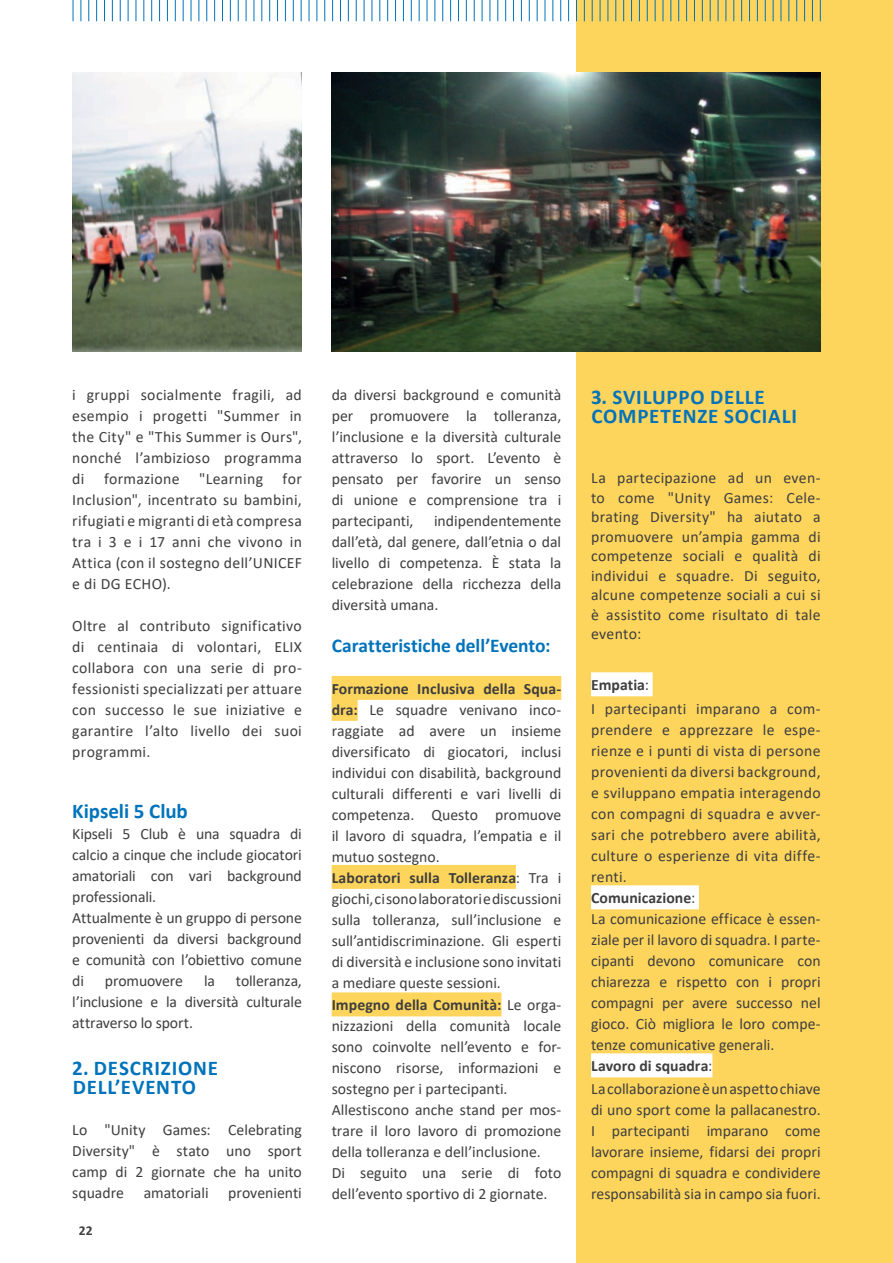
<style>
.page{position:relative;width:893px;height:1263px;background:#fff}
.page>*{position:absolute;margin:0;border:0;box-sizing:border-box;transform-origin:0 0}
.t1{font:700 21px/19.5px "Calibri";letter-spacing:.035em;color:#0173bb}
.t2{font:700 21px "Calibri";letter-spacing:-.005em;color:#0173bb}
.t3{font:700 19.5px "Calibri";letter-spacing:-.005em;color:#0173bb}
.t4{font:15.75px/21px "Calibri";color:#3e3e3f;text-align:justify}
.t5{font:15.75px/24px "Calibri";letter-spacing:.02em;color:#3e3e3f}
.t6{font:700 13.5px "Calibri";color:#3e3e3f}
.s1{font-weight:700}
</style>
<div class="page">
<div style="left:576px;top:0;width:317px;height:1263px;background:#fed55c"></div>
<img style="left:72px;top:72px;width:230px;height:279px">
<img style="left:332px;top:72px;width:489px;height:279px">
<div style="left:332px;top:676px;width:229px;height:24px;background:#fed55c"></div>
<div style="left:332px;top:697px;width:26px;height:24px;background:#fed55c"></div>
<div style="left:332px;top:865px;width:184px;height:24px;background:#fed55c"></div>
<div style="left:332px;top:992px;width:169px;height:24px;background:#fed55c"></div>
<div style="left:591px;top:672px;width:62px;height:24px;background:#fff"></div>
<div style="left:591px;top:885px;width:108px;height:24px;background:#fff"></div>
<div style="left:591px;top:1053px;width:121px;height:24px;background:#fff"></div>
<svg style="left:73px;top:0;width:1px;height:21px"></svg>
<svg style="left:81px;top:0;width:1px;height:21px"></svg>
<svg style="left:88px;top:0;width:1px;height:21px"></svg>
<svg style="left:96px;top:0;width:1px;height:21px"></svg>
<svg style="left:104px;top:0;width:1px;height:21px"></svg>
<svg style="left:112px;top:0;width:1px;height:21px"></svg>
<svg style="left:120px;top:0;width:1px;height:21px"></svg>
<svg style="left:128px;top:0;width:1px;height:21px"></svg>
<svg style="left:136px;top:0;width:1px;height:21px"></svg>
<svg style="left:143px;top:0;width:1px;height:21px"></svg>
<svg style="left:151px;top:0;width:1px;height:21px"></svg>
<svg style="left:159px;top:0;width:1px;height:21px"></svg>
<svg style="left:167px;top:0;width:1px;height:21px"></svg>
<svg style="left:175px;top:0;width:1px;height:21px"></svg>
<svg style="left:183px;top:0;width:1px;height:21px"></svg>
<svg style="left:191px;top:0;width:1px;height:21px"></svg>
<svg style="left:199px;top:0;width:1px;height:21px"></svg>
<svg style="left:206px;top:0;width:1px;height:21px"></svg>
<svg style="left:214px;top:0;width:1px;height:21px"></svg>
<svg style="left:222px;top:0;width:1px;height:21px"></svg>
<svg style="left:230px;top:0;width:1px;height:21px"></svg>
<svg style="left:238px;top:0;width:1px;height:21px"></svg>
<svg style="left:246px;top:0;width:1px;height:21px"></svg>
<svg style="left:254px;top:0;width:1px;height:21px"></svg>
<svg style="left:261px;top:0;width:1px;height:21px"></svg>
<svg style="left:269px;top:0;width:1px;height:21px"></svg>
<svg style="left:277px;top:0;width:1px;height:21px"></svg>
<svg style="left:285px;top:0;width:1px;height:21px"></svg>
<svg style="left:293px;top:0;width:1px;height:21px"></svg>
<svg style="left:301px;top:0;width:1px;height:21px"></svg>
<svg style="left:309px;top:0;width:1px;height:21px"></svg>
<svg style="left:316px;top:0;width:1px;height:21px"></svg>
<svg style="left:324px;top:0;width:1px;height:21px"></svg>
<svg style="left:332px;top:0;width:1px;height:21px"></svg>
<svg style="left:340px;top:0;width:1px;height:21px"></svg>
<svg style="left:348px;top:0;width:1px;height:21px"></svg>
<svg style="left:356px;top:0;width:1px;height:21px"></svg>
<svg style="left:364px;top:0;width:1px;height:21px"></svg>
<svg style="left:372px;top:0;width:1px;height:21px"></svg>
<svg style="left:379px;top:0;width:1px;height:21px"></svg>
<svg style="left:387px;top:0;width:1px;height:21px"></svg>
<svg style="left:395px;top:0;width:1px;height:21px"></svg>
<svg style="left:403px;top:0;width:1px;height:21px"></svg>
<svg style="left:411px;top:0;width:1px;height:21px"></svg>
<svg style="left:419px;top:0;width:1px;height:21px"></svg>
<svg style="left:427px;top:0;width:1px;height:21px"></svg>
<svg style="left:434px;top:0;width:1px;height:21px"></svg>
<svg style="left:442px;top:0;width:1px;height:21px"></svg>
<svg style="left:450px;top:0;width:1px;height:21px"></svg>
<svg style="left:458px;top:0;width:1px;height:21px"></svg>
<svg style="left:466px;top:0;width:1px;height:21px"></svg>
<svg style="left:474px;top:0;width:1px;height:21px"></svg>
<svg style="left:482px;top:0;width:1px;height:21px"></svg>
<svg style="left:490px;top:0;width:1px;height:21px"></svg>
<svg style="left:497px;top:0;width:1px;height:21px"></svg>
<svg style="left:505px;top:0;width:1px;height:21px"></svg>
<svg style="left:513px;top:0;width:1px;height:21px"></svg>
<svg style="left:521px;top:0;width:1px;height:21px"></svg>
<svg style="left:529px;top:0;width:1px;height:21px"></svg>
<svg style="left:537px;top:0;width:1px;height:21px"></svg>
<svg style="left:545px;top:0;width:1px;height:21px"></svg>
<svg style="left:552px;top:0;width:1px;height:21px"></svg>
<svg style="left:560px;top:0;width:1px;height:21px"></svg>
<svg style="left:568px;top:0;width:1px;height:21px"></svg>
<svg style="left:576px;top:0;width:1px;height:21px"></svg>
<svg style="left:584px;top:0;width:1px;height:21px"></svg>
<svg style="left:592px;top:0;width:1px;height:21px"></svg>
<svg style="left:600px;top:0;width:1px;height:21px"></svg>
<svg style="left:608px;top:0;width:1px;height:21px"></svg>
<svg style="left:615px;top:0;width:1px;height:21px"></svg>
<svg style="left:623px;top:0;width:1px;height:21px"></svg>
<svg style="left:631px;top:0;width:1px;height:21px"></svg>
<svg style="left:639px;top:0;width:1px;height:21px"></svg>
<svg style="left:647px;top:0;width:1px;height:21px"></svg>
<svg style="left:655px;top:0;width:1px;height:21px"></svg>
<svg style="left:663px;top:0;width:1px;height:21px"></svg>
<svg style="left:670px;top:0;width:1px;height:21px"></svg>
<svg style="left:678px;top:0;width:1px;height:21px"></svg>
<svg style="left:686px;top:0;width:1px;height:21px"></svg>
<svg style="left:694px;top:0;width:1px;height:21px"></svg>
<svg style="left:702px;top:0;width:1px;height:21px"></svg>
<svg style="left:710px;top:0;width:1px;height:21px"></svg>
<svg style="left:718px;top:0;width:1px;height:21px"></svg>
<svg style="left:725px;top:0;width:1px;height:21px"></svg>
<svg style="left:733px;top:0;width:1px;height:21px"></svg>
<svg style="left:741px;top:0;width:1px;height:21px"></svg>
<svg style="left:749px;top:0;width:1px;height:21px"></svg>
<svg style="left:757px;top:0;width:1px;height:21px"></svg>
<svg style="left:765px;top:0;width:1px;height:21px"></svg>
<svg style="left:773px;top:0;width:1px;height:21px"></svg>
<svg style="left:781px;top:0;width:1px;height:21px"></svg>
<svg style="left:788px;top:0;width:1px;height:21px"></svg>
<svg style="left:796px;top:0;width:1px;height:21px"></svg>
<svg style="left:804px;top:0;width:1px;height:21px"></svg>
<svg style="left:812px;top:0;width:1px;height:21px"></svg>
<svg style="left:820px;top:0;width:1px;height:21px"></svg>
<p class="t4" style="left:72px;top:384px;width:231px">i gruppi socialmente fragili, ad esempio i progetti "Summer in the City" e "This Summer is Ours", nonché l’ambizioso programma di formazione "Learning for Inclusion", incentrato su bambini, rifugiati e migranti di età compresa tra i 3 e i 17 anni che vivono in Attica (con il sostegno dell’UNICEF e di DG ECHO).</p>
<p class="t4" style="left:72px;top:615px;width:231px">Oltre al contributo significativo di centinaia di volontari, ELIX collabora con una serie di pro&shy;fessionisti specializzati per attuare con successo le sue iniziative e garantire l’alto livello dei suoi programmi.</p>
<h1 class="t2" style="left:72px;top:796px;width:117px">Kipseli 5 Club</h1>
<p class="t4" style="left:72px;top:823px;width:231px;text-align:left">Kipseli 5 Club è una squadra di calcio a cinque che include giocatori amatoriali con vari background professionali.<br>Attualmente è un gruppo di persone provenienti da diversi background e comunità con l’obiettivo comune di</p>
<p class="t4" style="left:72px;top:970px;width:231px;text-indent:164px">tolleranza, l’inclusione e la diversità culturale attraverso lo sport.</p>
<h1 class="t1" style="left:72px;top:1058px;width:147px">2. DESCRIZIONE<br>DELL’EVENTO</h1>
<p class="t4" style="left:72px;top:1119px;width:231px">Lo "Unity Games: Celebrating Diversity" è stato uno sport camp di 2 giornate che ha unito squadre amatoriali provenienti</p>
<p class="t4" style="left:105px;top:970px;width:80px">promuovere</p>
<p class="t4" style="left:204px;top:970px;width:12px">la</p>
<p class="t6" style="left:79px;top:1220px;width:15px">22</p>
<p class="t4" style="left:332px;top:384px;width:231px">da diversi background e comunità per promuovere la tolleranza, l’inclusione e la diversità culturale attraverso lo sport. L’evento è pensato per favorire un senso di unione e comprensione tra i partecipanti,</p>
<p class="t4" style="left:332px;top:510px;width:231px;text-indent:102px">indipendentemente dall’età, dal genere, dall’etnia o dal livello di competenza. È stata la celebrazione della ricchezza della diversità umana.</p>
<p class="t3" style="left:332px;top:632px;width:220px">Caratteristiche dell’Evento:</p>
<p class="t4" style="left:332px;top:678px;width:231px;text-align:left"><span class="s1">Formazione Inclusiva della Squa&shy;dra:</span> Le squadre venivano inco&shy;raggiate ad avere un insieme diversificato di giocatori, inclusi individui con disabilità, background culturali differenti e vari livelli di competenza. Questo promuove il lavoro di squadra, l’empatia e il mutuo sostegno.<br><span class="s1">Laboratori sulla Tolleranza</span>: Tra i giochi, ci sono laboratori e discussioni sulla tolleranza, sull’inclusione e sull’antidiscriminazione. Gli esperti di diversità e inclusione sono invitati a mediare queste sessioni.</p>
<p class="t4" style="left:332px;top:994px;width:231px;text-align:left"><span class="s1">Impegno della Comunità:</span> Le orga&shy;nizzazioni della comunità locale sono coinvolte nell’evento e for&shy;niscono risorse, informazioni e sostegno per i partecipanti.<br>Allestiscono anche stand per mos&shy;trare il loro lavoro di promozione della tolleranza e dell’inclusione.<br>Di seguito una serie di foto dell’evento sportivo di 2 giornate.</p>
<h1 class="t1" style="left:591px;top:387px;width:207px">3. SVILUPPO DELLE<br>COMPETENZE SOCIALI</h1>
<p class="t4" style="left:591px;top:468px;width:231px;line-height:19.5px">La partecipazione ad un even&shy;to come "Unity Games: Cele&shy;brating Diversity" ha aiutato a promuovere un’ampia gamma di competenze sociali e qualità di individui e squadre. Di seguito, alcune competenze sociali a cui si è assistito come risultato di tale evento:</p>
<p class="t5" style="left:591px;top:673px;width:231px"><span class="s1">Empatia</span>:<br>I partecipanti imparano a com-</p>
<p class="t4" style="left:591px;top:719px;width:231px;text-align:left">prendere e apprezzare le espe&shy;rienze e i punti di vista di persone provenienti da diversi background, e sviluppano empatia interagendo con compagni di squadra e avver&shy;sari che potrebbero avere abilità, culture o esperienze di vita diffe&shy;renti.<br><span class="s1">Comunicazione</span>:<br>La comunicazione efficace è essen&shy;ziale per il lavoro di squadra. I parte&shy;cipanti devono comunicare con chiarezza e rispetto con i propri compagni per avere successo nel gioco. Ciò migliora le loro compe&shy;tenze comunicative generali.<br><span class="s1">Lavoro di squadra</span>:</p>
<p class="t4" style="left:591px;top:1078px;width:231px">La collaborazione è un aspetto chiave di uno sport come la pallacanestro.<br>I partecipanti imparano come lavorare insieme, fidarsi dei propri compagni di squadra e condividere responsabilità sia in campo sia fuori.</p>
</div>
